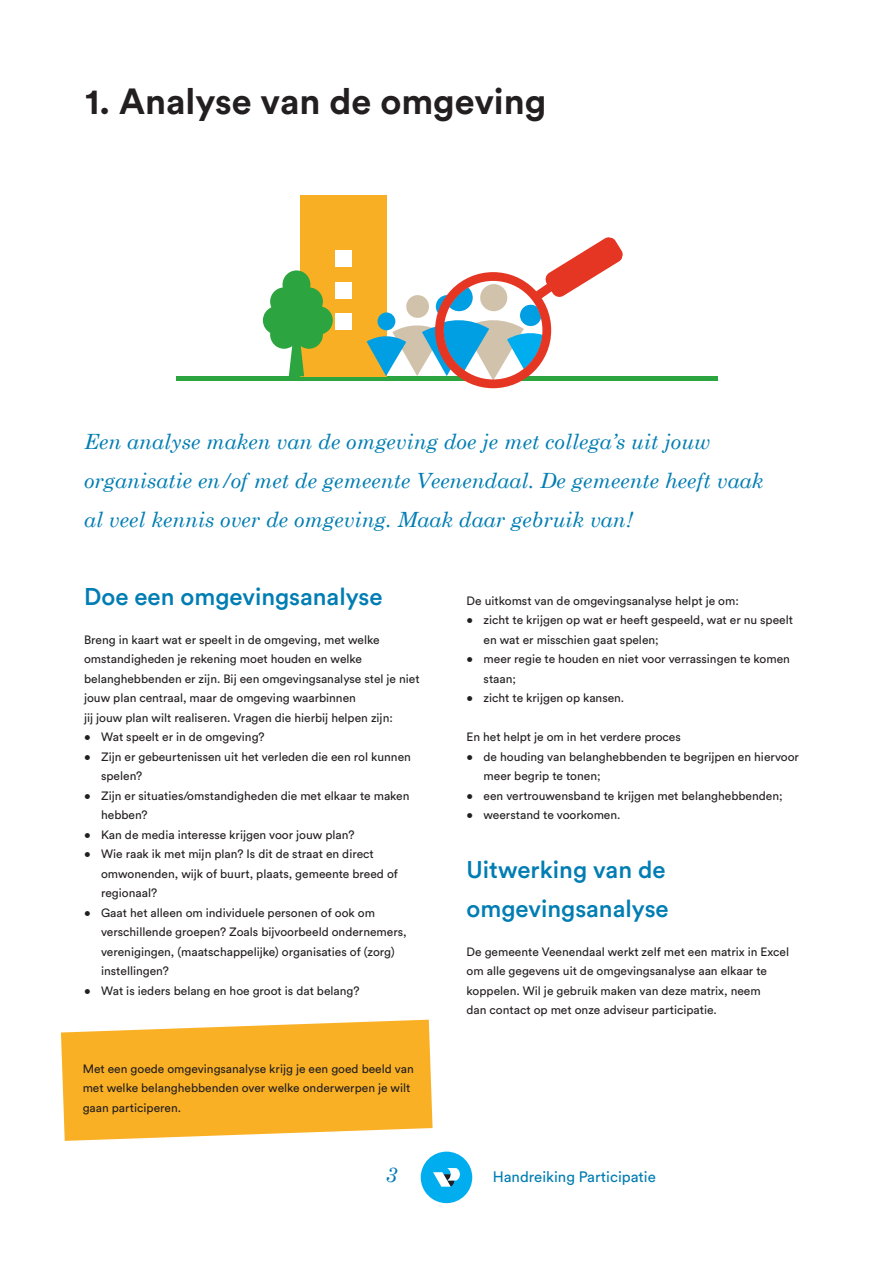
<style>
.page{position:relative;width:893px;height:1263px;background:#fff}
.page>*{position:absolute;margin:0;border:0;box-sizing:border-box;transform-origin:0 0}
.Zwarte_kop_H1{font:700 36px "Circular Std";color:#231f20}
.Subtitel_lopende_tekst_H2{font:500 24px/39px "Circular Std";color:#007db3}
.Century_lopende_tekst{font:italic 21px/39px "Century Schoolbook";color:#007db3}
.t1{font:15px "Circular Std";color:#007db3}
.Broodtekst_lopende_tekst{font:12px/19.5px "Circular Std";color:#231f20}
</style>
<div class="page">
<svg style="left:61px;top:1020px;width:372px;height:121px;background:#fab83c"></svg>
<hr style="left:176px;top:376px;width:290px;height:4px;background:#2ca43f">
<div style="left:300px;top:195px;width:86px;height:181px;background:#f9af23"></div>
<div style="left:335px;top:250px;width:17px;height:17px;background:#fff"></div>
<div style="left:335px;top:282px;width:17px;height:17px;background:#fff"></div>
<div style="left:335px;top:313px;width:17px;height:17px;background:#fff"></div>
<hr style="left:520px;top:376px;width:197px;height:4px;background:#2ca43f">
<svg style="left:263px;top:270px;width:70px;height:106px"></svg>
<div style="left:435px;top:272px;width:116px;height:116px;border:9px solid #e53623;border-radius:50%"></div>
<svg style="left:367px;top:236px;width:256px;height:144px"></svg>
<div style="left:421px;top:1151px;width:51px;height:52px;background:#00aeef;border-radius:50%"></div>
<svg style="left:433px;top:1168px;width:27px;height:19px"></svg>
<h1 class="Zwarte_kop_H1" style="left:85px;top:78px;width:463px">1. Analyse van de omgeving</h1>
<p class="Century_lopende_tekst" style="left:84px;top:421px;width:681px">Een analyse maken van de omgeving doe je met collega’s uit jouw organisatie en/of met de gemeente Veenendaal. De gemeente heeft vaak al veel kennis over de omgeving. Maak daar gebruik van!</p>
<h2 class="Subtitel_lopende_tekst_H2" style="left:84px;top:576px;width:300px">Doe een omgevingsanalyse</h2>
<p class="Broodtekst_lopende_tekst" style="left:84px;top:629px;width:337px">Breng in kaart wat er speelt in de omgeving, met welke omstandigheden je rekening moet houden en welke belanghebbenden er zijn. Bij een omgevingsanalyse stel je niet jouw plan centraal, maar de omgeving waarbinnen<br>jij jouw plan wilt realiseren. Vragen die hierbij helpen zijn:</p>
<p class="Broodtekst_lopende_tekst" style="left:84px;top:727px;width:182px">• Wat speelt er in de omgeving?</p>
<p class="Broodtekst_lopende_tekst" style="left:101px;top:746px;width:311px;text-indent:-17px">• Zijn er gebeurtenissen uit het verleden die een rol kunnen spelen?</p>
<p class="Broodtekst_lopende_tekst" style="left:101px;top:785px;width:310px;text-indent:-17px">• Zijn er situaties/omstandigheden die met elkaar te maken hebben?</p>
<p class="Broodtekst_lopende_tekst" style="left:84px;top:824px;width:272px">• Kan de media interesse krijgen voor jouw plan?</p>
<p class="Broodtekst_lopende_tekst" style="left:101px;top:844px;width:298px;text-indent:-17px">• Wie raak ik met mijn plan? Is dit de straat en direct omwonenden, wijk of buurt, plaats, gemeente breed of regionaal?</p>
<p class="Broodtekst_lopende_tekst" style="left:101px;top:902px;width:307px;text-indent:-17px">• Gaat het alleen om individuele personen of ook om verschillende groepen? Zoals bijvoorbeeld ondernemers, verenigingen, (maatschappelijke) organisaties of (zorg) instellingen?</p>
<p class="Broodtekst_lopende_tekst" style="left:84px;top:980px;width:277px">• Wat is ieders belang en hoe groot is dat belang?</p>
<p class="Broodtekst_lopende_tekst" style="left:83px;top:1058px;width:333px">Met een goede omgevingsanalyse krijg je een goed beeld van met welke belanghebbenden over welke onderwerpen je wilt gaan participeren.</p>
<p class="Broodtekst_lopende_tekst" style="left:467px;top:590px;width:274px">De uitkomst van de omgevingsanalyse helpt je om:</p>
<p class="Broodtekst_lopende_tekst" style="left:484px;top:610px;width:311px;text-indent:-17px">• zicht te krijgen op wat er heeft gespeeld, wat er nu speelt en wat er misschien gaat spelen;</p>
<p class="Broodtekst_lopende_tekst" style="left:484px;top:649px;width:308px;text-indent:-17px">• meer regie te houden en niet voor verrassingen te komen staan;</p>
<p class="Broodtekst_lopende_tekst" style="left:467px;top:688px;width:159px">• zicht te krijgen op kansen.</p>
<p class="Broodtekst_lopende_tekst" style="left:467px;top:727px;width:216px">En het helpt je om in het verdere proces</p>
<p class="Broodtekst_lopende_tekst" style="left:484px;top:746px;width:317px;text-indent:-17px">• de houding van belanghebbenden te begrijpen en hiervoor meer begrip te tonen;</p>
<p class="Broodtekst_lopende_tekst" style="left:467px;top:785px;width:318px">• een vertrouwensband te krijgen met belanghebbenden;</p>
<p class="Broodtekst_lopende_tekst" style="left:467px;top:805px;width:155px">• weerstand te voorkomen.</p>
<h2 class="Subtitel_lopende_tekst_H2" style="left:467px;top:849px;width:204px">Uitwerking van de omgevingsanalyse</h2>
<p class="Broodtekst_lopende_tekst" style="left:467px;top:941px;width:324px">De gemeente Veenendaal werkt zelf met een matrix in Excel om alle gegevens uit de omgevingsanalyse aan elkaar te koppelen. Wil je gebruik maken van deze matrix, neem<br>dan contact op met onze adviseur participatie.</p>
<h3 class="Century_lopende_tekst" style="left:386px;top:1154px;width:13px">3</h3>
<p class="t1" style="left:493px;top:1167px;width:165px">Handreiking Participatie</p>
</div>
